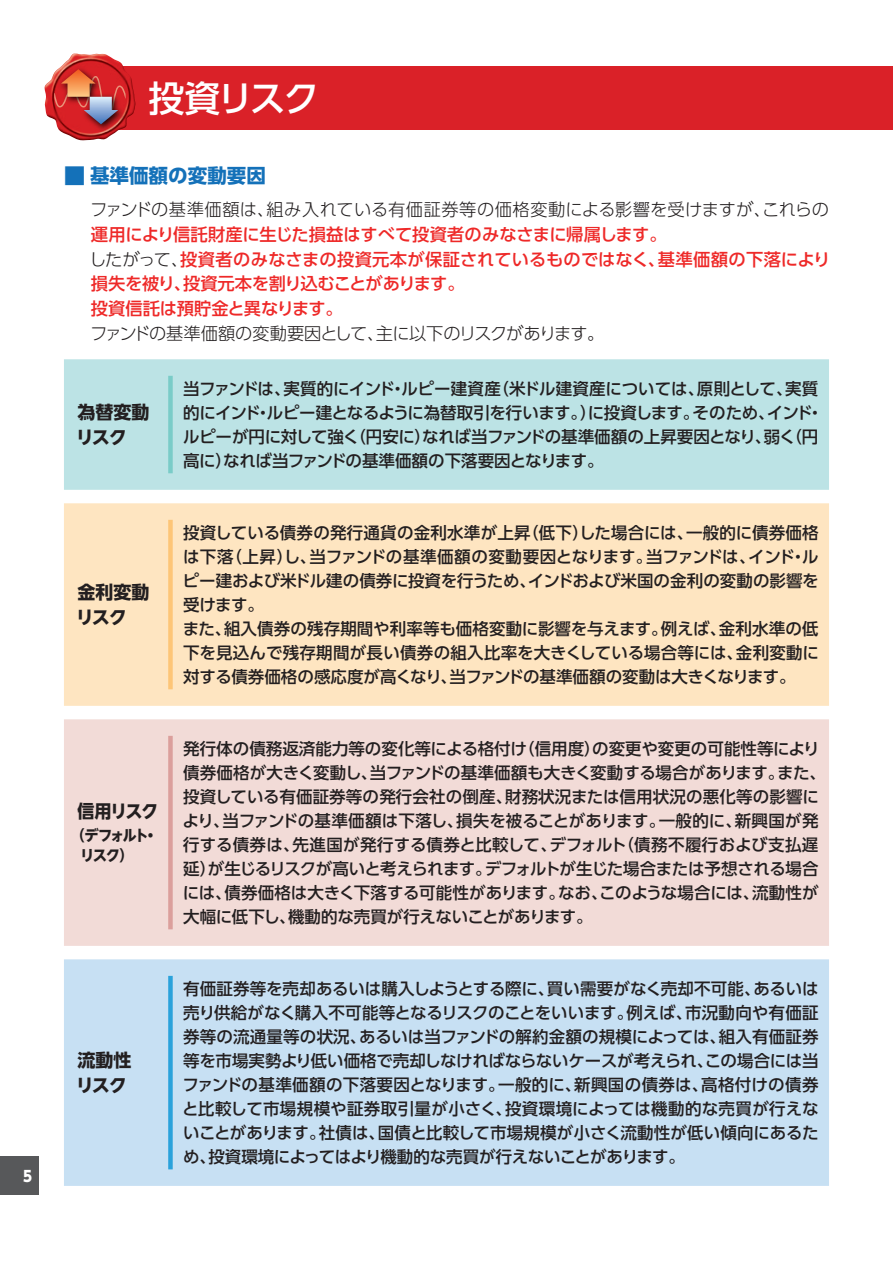
<style>
.page{position:relative;width:893px;height:1263px;background:#fff}
.page>*{position:absolute;margin:0;border:0;box-sizing:border-box;transform-origin:0 0}
.t1{font:500 36px "UD Shin Go Pro";letter-spacing:-.075em;color:#fff}
.t2{font:700 19.5px "UD Shin Go Pro";color:#1471b9}
.t3{font:700 18px/25.5px "UD Shin Go NT Pro";letter-spacing:-.035em;color:#231f20}
.t4{font:700 18px "UD Shin Go NT Pro";letter-spacing:-.035em;color:#231f20;scale:.95 1}
.t5{font:500 17.25px/24.8px "UD Shin Go Pro";color:#ee2928}
.t6{font:300 17.25px "UD Shin Go Pro";color:#231f20}
.t7{font:300 17.25px "UD Shin Go Pro";letter-spacing:-.045em;color:#231f20}
.t8{font:500 16.5px/24px "UD Shin Go Pro";letter-spacing:-.005em;color:#231f20}
.t9{font:500 16.5px/24px "UD Shin Go Pro";letter-spacing:-.025em;color:#231f20}
.t10{font:700 15px/19.5px "UD Shin Go NT Pro";letter-spacing:-.125em;color:#231f20;scale:.95 1}
.t11{font:800 15px "UD Shin Go Pro";color:#fff;scale:.9 1}
.s1{font-size:21.75px}
.s2{font-weight:300;color:#231f20}
</style>
<div class="page">
<div style="left:0;top:1157px;width:38px;height:38px;background:#57585a"></div>
<div style="left:64px;top:359px;width:765px;height:131px;background:#bce3e5"></div>
<div style="left:64px;top:503px;width:765px;height:203px;background:#fee5c1"></div>
<div style="left:64px;top:719px;width:765px;height:227px;background:#f2dbd7"></div>
<div style="left:64px;top:959px;width:765px;height:227px;background:#c7e0f3"></div>
<div style="left:168px;top:376px;width:5px;height:97px;background:#7accc8"></div>
<div style="left:168px;top:736px;width:5px;height:193px;background:#db9f9c"></div>
<div style="left:168px;top:976px;width:5px;height:193px;background:#2aa2db"></div>
<div style="left:168px;top:520px;width:5px;height:169px;background:#fdc577"></div>
<div style="left:65px;top:66px;width:828px;height:63px;background:#da2128"></div>
<img style="left:44px;top:53px;width:92px;height:88px">
<img style="left:54px;top:76px;width:72px;height:43px">
<img style="left:55px;top:63px;width:51px;height:44px">
<img style="left:78px;top:91px;width:50px;height:44px">
<svg style="left:61px;top:69px;width:57px;height:55px"></svg>
<p class="t11" style="left:23px;top:1163px;width:11px">5</p>
<h1 class="t1" style="left:148px;top:69px;width:172px">投資リスク</h1>
<p class="t2" style="left:64px;top:160px;width:203px"><span class="s1">■</span> 基準価額の変動要因</p>
<p class="t6" style="left:90px;top:196px;width:740px">ファンドの基準価額は、組み入れている有価証券等の価格変動による影響を受けますが、これらの</p>
<p class="t5" style="left:89px;top:222px;width:743px">運用により信託財産に生じた損益はすべて投資者のみなさまに帰属します。<br><span class="s2">したがって、</span>投資者のみなさまの投資元本が保証されているものではなく、基準価額の下落により損失を被り、投資元本を割り込むことがあります。<br>投資信託は預貯金と異なります。</p>
<p class="t7" style="left:90px;top:319px;width:516px">ファンドの基準価額の変動要因として、主に以下のリスクがあります。</p>
<p class="t3" style="left:76px;top:399px;width:75px">為替変動リスク</p>
<p class="t3" style="left:76px;top:579px;width:75px">金利変動リスク</p>
<p class="t4" style="left:77px;top:797px;width:87px">信用リスク</p>
<p class="t10" style="left:80px;top:825px;width:83px;text-indent:-10px">（デフォルト・リスク）</p>
<p class="t3" style="left:76px;top:1047px;width:57px">流動性リスク</p>
<p class="t9" style="left:183px;top:376px;width:642px">当ファンドは、実質的にインド・ルピー建資産（米ドル建資産については、原則として、実質的にインド・ルピー建となるように為替取引を行います。）に投資します。そのため、インド・ルピーが円に対して強く（円安に）なれば当ファンドの基準価額の上昇要因となり、弱く（円高に）なれば当ファンドの基準価額の下落要因となります。</p>
<p class="t8" style="left:183px;top:520px;width:638px">投資している債券の発行通貨の金利水準が上昇（低下）した場合には、一般的に債券価格は下落（上昇）し、当ファンドの基準価額の変動要因となります。当ファンドは、インド・ルピー建および米ドル建の債券に投資を行うため、インドおよび米国の金利の変動の影響を受けます。<br>また、組入債券の残存期間や利率等も価格変動に影響を与えます。例えば、金利水準の低下を見込んで残存期間が長い債券の組入比率を大きくしている場合等には、金利変動に対する債券価格の感応度が高くなり、当ファンドの基準価額の変動は大きくなります。</p>
<p class="t8" style="left:183px;top:736px;width:645px">発行体の債務返済能力等の変化等による格付け（信用度）の変更や変更の可能性等により債券価格が大きく変動し、当ファンドの基準価額も大きく変動する場合があります。また、投資している有価証券等の発行会社の倒産、財務状況または信用状況の悪化等の影響により、当ファンドの基準価額は下落し、損失を被ることがあります。一般的に、新興国が発行する債券は、先進国が発行する債券と比較して、デフォルト（債務不履行および支払遅延）が生じるリスクが高いと考えられます。デフォルトが生じた場合または予想される場合には、債券価格は大きく下落する可能性があります。なお、このような場合には、流動性が大幅に低下し、機動的な売買が行えないことがあります。</p>
<p class="t8" style="left:182px;top:976px;width:638px;text-align:justify">有価証券等を売却あるいは購入しようとする際に、買い需要がなく売却不可能、あるいは売り供給がなく購入不可能等となるリスクのことをいいます。例えば、市況動向や有価証券等の流通量等の状況、あるいは当ファンドの解約金額の規模によっては、組入有価証券等を市場実勢より低い価格で売却しなければならないケースが考えられ、この場合には当ファンドの基準価額の下落要因となります。一般的に、新興国の債券は、高格付けの債券と比較して市場規模や証券取引量が小さく、投資環境によっては機動的な売買が行えないことがあります。社債は、国債と比較して市場規模が小さく流動性が低い傾向にあるため、投資環境によってはより機動的な売買が行えないことがあります。</p>
</div>
